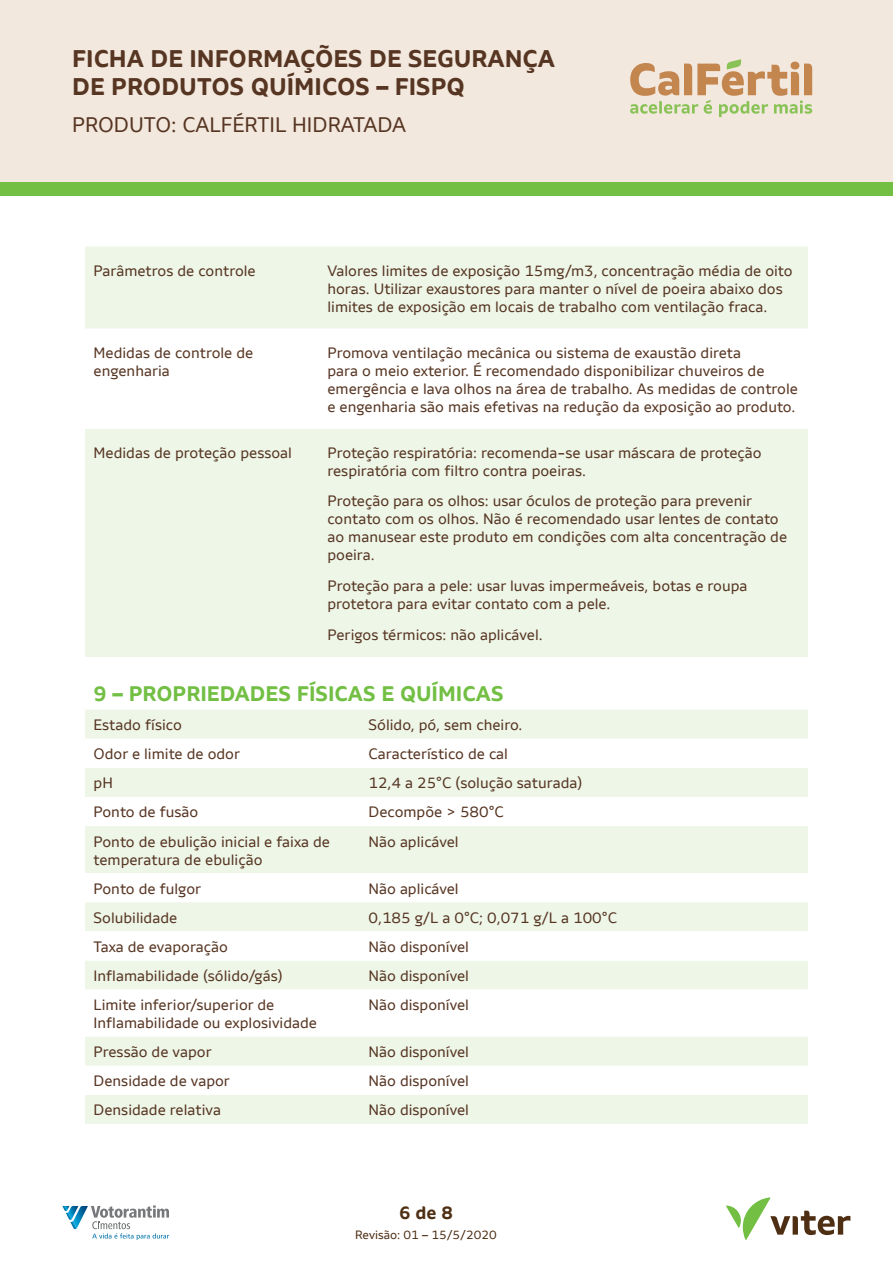
<style>
.page{position:relative;width:893px;height:1263px;background:#fff}
.page>*{position:absolute;margin:0;border:0;box-sizing:border-box;transform-origin:0 0}
.t1{font:700 24px/28.8px "Votorantim Sans";color:#563522}
.t2{font:700 21px "Votorantim Sans";color:#72bf44}
.t3{font:21px "Votorantim Sans";color:#563522}
.t4{font:700 18px "Votorantim Sans";color:#4e2f14}
.t5{font:15px/18px "Votorantim Sans";color:#563522}
.t6{font:12px "Votorantim Sans";color:#4e2f14}
</style>
<div class="page">
<div style="left:0;top:0;width:893px;height:184px;background:#f3e8dd"></div>
<div style="left:0;top:182px;width:893px;height:14px;background:#72bf44"></div>
<svg style="left:630px;top:59px;width:182px;height:58px"></svg>
<svg style="left:726px;top:1197px;width:124px;height:43px"></svg>
<svg style="left:62px;top:1205px;width:107px;height:35px"></svg>
<div style="left:85px;top:247px;width:723px;height:410px;background:#eef6e8"></div>
<svg style="left:85px;top:329px;width:723px;height:100px"></svg>
<div style="left:85px;top:710px;width:723px;height:414px;background:#eef6e8"></div>
<svg style="left:85px;top:739px;width:723px;height:356px"></svg>
<h1 class="t1" style="left:72px;top:44px;width:484px">FICHA DE INFORMAÇÕES DE SEGURANÇA<br>DE PRODUTOS QUÍMICOS – FISPQ</h1>
<h2 class="t3" style="left:72px;top:113px;width:335px">PRODUTO: CALFÉRTIL HIDRATADA</h2>
<p class="t5" style="left:94px;top:261px;width:164px">Parâmetros de controle</p>
<p class="t5" style="left:327px;top:261px;width:467px">Valores limites de exposição 15mg/m3, concentração média de oito horas. Utilizar exaustores para manter o nível de poeira abaixo dos limites de exposição em locais de trabalho com ventilação fraca.</p>
<p class="t5" style="left:94px;top:343px;width:161px">Medidas de controle de engenharia</p>
<p class="t5" style="left:327px;top:343px;width:472px">Promova ventilação mecânica ou sistema de exaustão direta<br>para o meio exterior. É recomendado disponibilizar chuveiros de emergência e lava olhos na área de trabalho. As medidas de controle e engenharia são mais efetivas na redução da exposição ao produto.</p>
<p class="t5" style="left:94px;top:443px;width:200px">Medidas de proteção pessoal</p>
<p class="t5" style="left:327px;top:443px;width:436px">Proteção respiratória: recomenda-se usar máscara de proteção respiratória com filtro contra poeiras.</p>
<p class="t5" style="left:327px;top:492px;width:461px">Proteção para os olhos: usar óculos de proteção para prevenir contato com os olhos. Não é recomendado usar lentes de contato ao manusear este produto em condições com alta concentração de poeira.</p>
<p class="t5" style="left:327px;top:577px;width:422px">Proteção para a pele: usar luvas impermeáveis, botas e roupa protetora para evitar contato com a pele.</p>
<p class="t5" style="left:327px;top:626px;width:217px">Perigos térmicos: não aplicável.</p>
<h2 class="t2" style="left:94px;top:681px;width:412px">9 – PROPRIEDADES FÍSICAS E QUÍMICAS</h2>
<p class="t5" style="left:94px;top:716px;width:90px">Estado físico</p>
<p class="t5" style="left:369px;top:716px;width:155px">Sólido, pó, sem cheiro.</p>
<p class="t5" style="left:94px;top:745px;width:148px">Odor e limite de odor</p>
<p class="t5" style="left:369px;top:745px;width:141px">Característico de cal</p>
<p class="t5" style="left:94px;top:774px;width:21px">pH</p>
<p class="t5" style="left:369px;top:774px;width:215px">12,4 a 25°C (solução saturada)</p>
<p class="t5" style="left:94px;top:803px;width:106px">Ponto de fusão</p>
<p class="t5" style="left:369px;top:803px;width:137px">Decompõe &gt; 580°C</p>
<p class="t5" style="left:94px;top:832px;width:238px">Ponto de ebulição inicial e faixa de temperatura de ebulição</p>
<p class="t5" style="left:369px;top:832px;width:92px">Não aplicável</p>
<p class="t5" style="left:94px;top:879px;width:109px">Ponto de fulgor</p>
<p class="t5" style="left:369px;top:879px;width:92px">Não aplicável</p>
<p class="t5" style="left:94px;top:908px;width:85px">Solubilidade</p>
<p class="t5" style="left:369px;top:908px;width:250px">0,185 g/L a 0°C; 0,071 g/L a 100°C</p>
<p class="t5" style="left:94px;top:937px;width:136px">Taxa de evaporação</p>
<p class="t5" style="left:369px;top:937px;width:102px">Não disponível</p>
<p class="t5" style="left:94px;top:967px;width:191px">Inflamabilidade (sólido/gás)</p>
<p class="t5" style="left:369px;top:967px;width:102px">Não disponível</p>
<p class="t5" style="left:94px;top:996px;width:225px">Limite inferior/superior de<br>Inflamabilidade ou explosividade</p>
<p class="t5" style="left:369px;top:996px;width:102px">Não disponível</p>
<p class="t5" style="left:94px;top:1043px;width:120px">Pressão de vapor</p>
<p class="t5" style="left:369px;top:1043px;width:102px">Não disponível</p>
<p class="t5" style="left:94px;top:1072px;width:138px">Densidade de vapor</p>
<p class="t5" style="left:369px;top:1072px;width:102px">Não disponível</p>
<p class="t5" style="left:94px;top:1101px;width:129px">Densidade relativa</p>
<p class="t5" style="left:369px;top:1101px;width:102px">Não disponível</p>
<p class="t4" style="left:399px;top:1201px;width:55px">6 de 8</p>
<p class="t6" style="left:355px;top:1228px;width:143px">Revisão: 01 – 15/5/2020</p>
</div>
